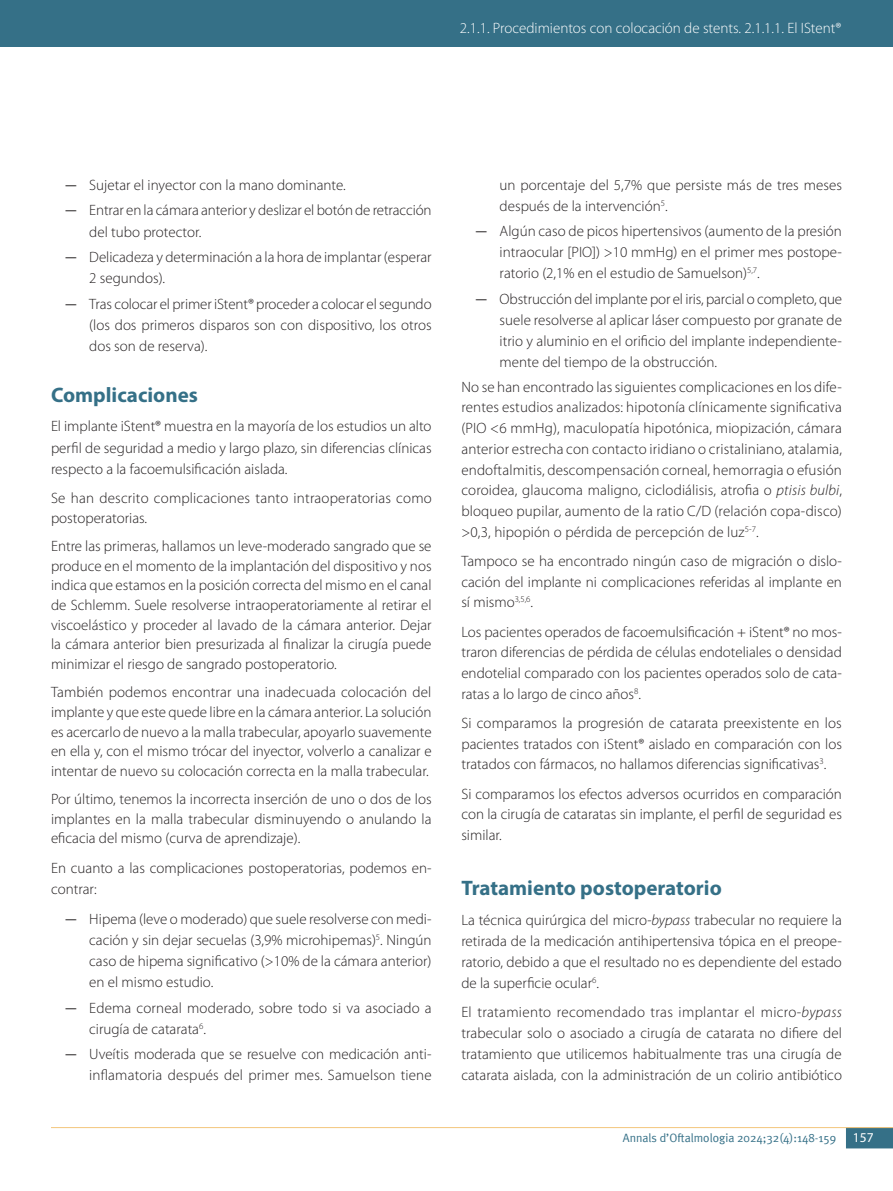
<style>
.page{position:relative;width:893px;height:1191px;background:#fff}
.page>*{position:absolute;margin:0;border:0;box-sizing:border-box;transform-origin:0 0}
.Subtítulo_1{font:700 21px "Myriad Pro";color:#357087}
.C__de_texto{font:300 15px/20.7px "Myriad Pro";color:#231f20;text-align:justify}
.t1{font:300 15px "Myriad Pro";color:#fff}
.t2{font:12px "Meta Plus Normal";color:#357087}
.s1{font-family:"Meta Plus Normal";font-weight:400}
.s2{font-style:italic}
.s3{font-family:"Myriad Pro";font-size:13.5px;color:#fff}
</style>
<div class="page">
<svg style="left:846px;top:1128px;width:47px;height:20px"></svg>
<hr style="left:51px;top:1127px;width:842px;height:1px;background:#f3c67c">
<div style="left:0;top:0;width:893px;height:47px;background:#357087"></div>
<p class="t1" style="left:460px;top:19px;width:383px">2.1.1. Procedimientos con colocación de stents. 2.1.1.1. El IStent®</p>
<p class="C__de_texto" style="left:64px;top:174px;width:284px"><span class="s1">—</span> Sujetar el inyector con la mano dominante.</p>
<p class="C__de_texto" style="left:89px;top:200px;width:344px;line-height:21.1px;text-indent:-26px"><span class="s1">—</span> Entrar en la cámara anterior y deslizar el botón de retracción del tubo protector.</p>
<p class="C__de_texto" style="left:89px;top:246px;width:344px;line-height:21.1px;text-indent:-26px"><span class="s1">—</span> Delicadeza y determinación a la hora de implantar (esperar<br>2 segundos).</p>
<p class="C__de_texto" style="left:89px;top:293px;width:344px;line-height:21.1px;text-indent:-26px"><span class="s1">—</span> Tras colocar el primer iStent® proceder a colocar el segundo (los dos primeros disparos son con dispositivo, los otros dos son de reserva).</p>
<p class="Subtítulo_1" style="left:51px;top:381px;width:148px">Complicaciones</p>
<p class="C__de_texto" style="left:51px;top:415px;width:382px;line-height:21.1px">El implante iStent® muestra en la mayoría de los estudios un alto perfil de seguridad a medio y largo plazo, sin diferencias clínicas respecto a la facoemulsificación aislada.</p>
<p class="C__de_texto" style="left:51px;top:488px;width:382px;line-height:19.6px">Se han descrito complicaciones tanto intraoperatorias como postoperatorias.</p>
<p class="C__de_texto" style="left:51px;top:536px;width:382px;line-height:19.6px">Entre las primeras, hallamos un leve-moderado sangrado que se produce en el momento de la implantación del dispositivo y nos indica que estamos en la posición correcta del mismo en el canal de Schlemm. Suele resolverse intraoperatoriamente al retirar el viscoelástico y proceder al lavado de la cámara anterior. Dejar la cámara anterior bien presurizada al finalizar la cirugía puede minimizar el riesgo de sangrado postoperatorio.</p>
<p class="C__de_texto" style="left:51px;top:682px;width:382px;line-height:19.6px">También podemos encontrar una inadecuada colocación del implante y que este quede libre en la cámara anterior. La solución es acercarlo de nuevo a la malla trabecular, apoyarlo suavemente en ella y, con el mismo trócar del inyector, volverlo a canalizar e intentar de nuevo su colocación correcta en la malla trabecular.</p>
<p class="C__de_texto" style="left:51px;top:789px;width:382px;line-height:19.6px">Por último, tenemos la incorrecta inserción de uno o dos de los implantes en la malla trabecular disminuyendo o anulando la eficacia del mismo (curva de aprendizaje).</p>
<p class="C__de_texto" style="left:51px;top:857px;width:382px;line-height:21.1px">En cuanto a las complicaciones postoperatorias, podemos en&shy;contrar:</p>
<p class="C__de_texto" style="left:89px;top:908px;width:344px;line-height:21.1px;text-indent:-26px"><span class="s1">—</span> Hipema (leve o moderado) que suele resolverse con medi&shy;cación y sin dejar secuelas (3,9% microhipemas)<sup>5</sup>. Ningún caso de hipema significativo (&gt;10% de la cámara anterior) en el mismo estudio.</p>
<p class="C__de_texto" style="left:89px;top:997px;width:344px;line-height:21.1px;text-indent:-26px"><span class="s1">—</span> Edema corneal moderado, sobre todo si va asociado a cirugía de catarata<sup>6</sup>.</p>
<p class="C__de_texto" style="left:64px;top:1043px;width:369px;line-height:21.1px;text-align:right"><span class="s1">—</span> Uveítis moderada que se resuelve con medicación anti&shy;inflamatoria después del primer mes. Samuelson tiene</p>
<p class="C__de_texto" style="left:500px;top:174px;width:344px">un porcentaje del 5,7% que persiste más de tres meses después de la intervención<sup>5</sup>.</p>
<p class="C__de_texto" style="left:500px;top:221px;width:344px;text-indent:-26px"><span class="s1">—</span> Algún caso de picos hipertensivos (aumento de la presión intraocular [PIO]) &gt;10 mmHg) en el primer mes postope&shy;ratorio (2,1% en el estudio de Samuelson)<sup>5,7</sup>.</p>
<p class="C__de_texto" style="left:500px;top:288px;width:344px;text-indent:-26px"><span class="s1">—</span> Obstrucción del implante por el iris, parcial o completo, que suele resolverse al aplicar láser compuesto por granate de itrio y aluminio en el orificio del implante independiente&shy;mente del tiempo de la obstrucción.</p>
<p class="C__de_texto" style="left:461px;top:376px;width:382px">No se han encontrado las siguientes complicaciones en los dife&shy;rentes estudios analizados: hipotonía clínicamente significativa (PIO &lt;6 mmHg), maculopatía hipotónica, miopización, cámara anterior estrecha con contacto iridiano o cristaliniano, atalamia, endoftalmitis, descompensación corneal, hemorragia o efusión coroidea, glaucoma maligno, ciclodiálisis, atrofia o <span class="s2">ptisis bulbi</span>, bloqueo pupilar, aumento de la ratio C/D (relación copa-disco) &gt;0,3, hipopión o pérdida de percepción de luz<sup>5-7</sup>.</p>
<p class="C__de_texto" style="left:461px;top:550px;width:382px">Tampoco se ha encontrado ningún caso de migración o dislo&shy;cación del implante ni complicaciones referidas al implante en sí mismo<sup>3,5,6</sup>.</p>
<p class="C__de_texto" style="left:461px;top:621px;width:382px">Los pacientes operados de facoemulsificación + iStent® no mos&shy;traron diferencias de pérdida de células endoteliales o densidad endotelial comparado con los pacientes operados solo de cata&shy;ratas a lo largo de cinco años<sup>8</sup>.</p>
<p class="C__de_texto" style="left:461px;top:712px;width:382px">Si comparamos la progresión de catarata preexistente en los pacientes tratados con iStent® aislado en comparación con los tratados con fármacos, no hallamos diferencias significativas<sup>3</sup>.</p>
<p class="C__de_texto" style="left:461px;top:783px;width:382px">Si comparamos los efectos adversos ocurridos en comparación con la cirugía de cataratas sin implante, el perfil de seguridad es similar.</p>
<p class="Subtítulo_1" style="left:461px;top:874px;width:262px">Tratamiento postoperatorio</p>
<p class="C__de_texto" style="left:461px;top:909px;width:382px">La técnica quirúrgica del micro<span class="s2">-bypass</span> trabecular no requiere la retirada de la medicación antihipertensiva tópica en el preope&shy;ratorio, debido a que el resultado no es dependiente del estado de la superficie ocular<sup>6</sup>.</p>
<p class="C__de_texto" style="left:461px;top:1001px;width:382px">El tratamiento recomendado tras implantar el micro-<span class="s2">bypass </span>trabecular solo o asociado a cirugía de catarata no difiere del tratamiento que utilicemos habitualmente tras una cirugía de catarata aislada, con la administración de un colirio antibiótico</p>
<p class="t2" style="left:623px;top:1131px;width:252px">Annals d’Oftalmologia 2024;32(4):148-159 <span class="s3">157</span></p>
</div>
